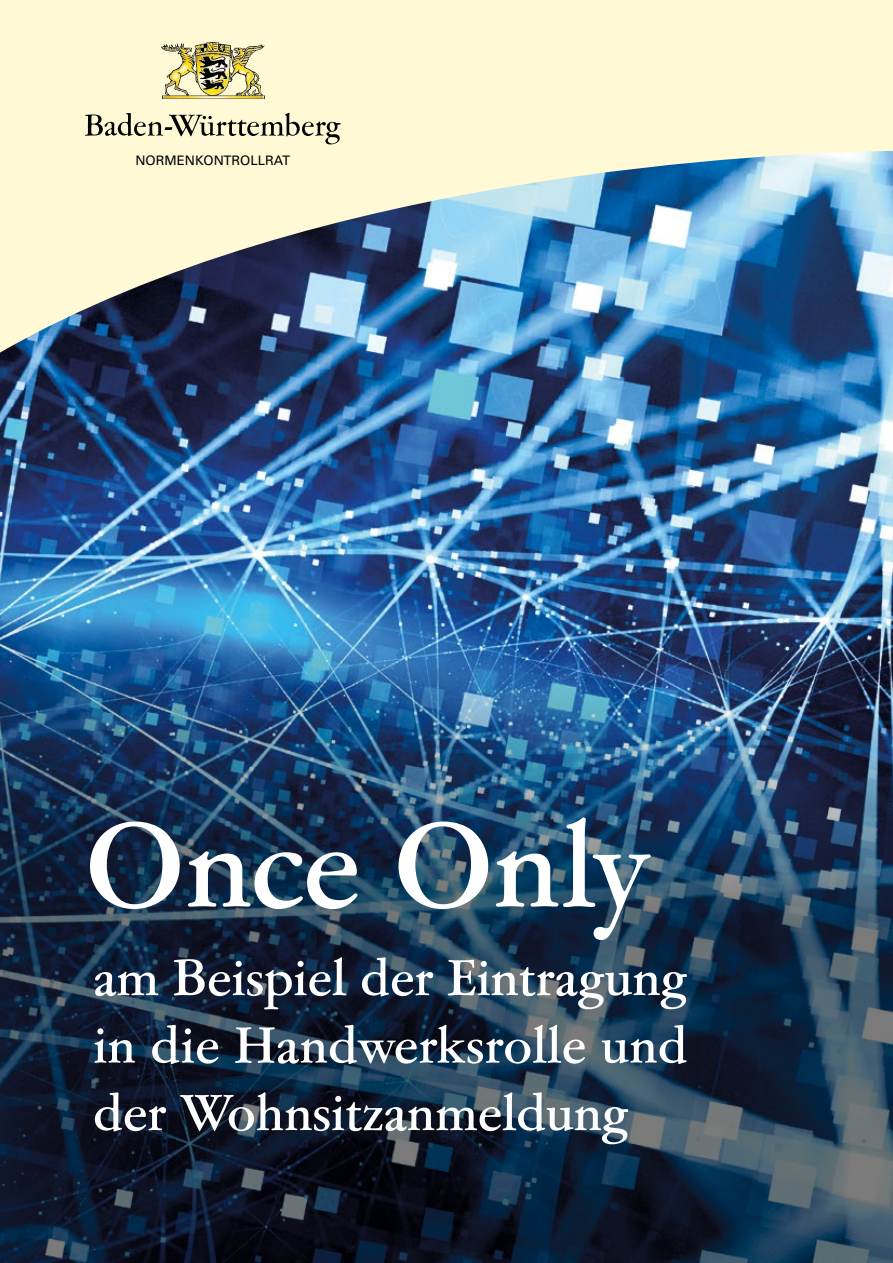
<style>
.page{position:relative;width:893px;height:1263px;background:#fff9d5}
.page>*{position:absolute;margin:0;border:0;box-sizing:border-box;transform-origin:0 0}
.t1{font:500 123.75px "Garamont Amst SB";letter-spacing:-.005em;color:#fff}
.t2{font:500 52.5px/67.5px "Garamont Amst SB";color:#fff;text-align:justify}
.t3{font:13.05px "Univers";color:#000}
</style>
<div class="page">
<img style="left:0;top:151px;width:893px;height:383px">
<img style="left:162px;top:43px;width:103px;height:56px">
<svg style="left:85px;top:113px;width:256px;height:31px"></svg>
<img style="left:0;top:534px;width:893px;height:729px">
<p class="t3" style="left:135px;top:153px;width:156px">NORMENKONTROLLRAT</p>
<h1 class="t1" style="left:85px;top:797px;width:567px">Once Only</h1>
<p class="t2" style="left:93px;top:945px;width:596px">am Beispiel der Eintragung in die Handwerksrolle und der Wohnsitzanmeldung</p>
</div>
